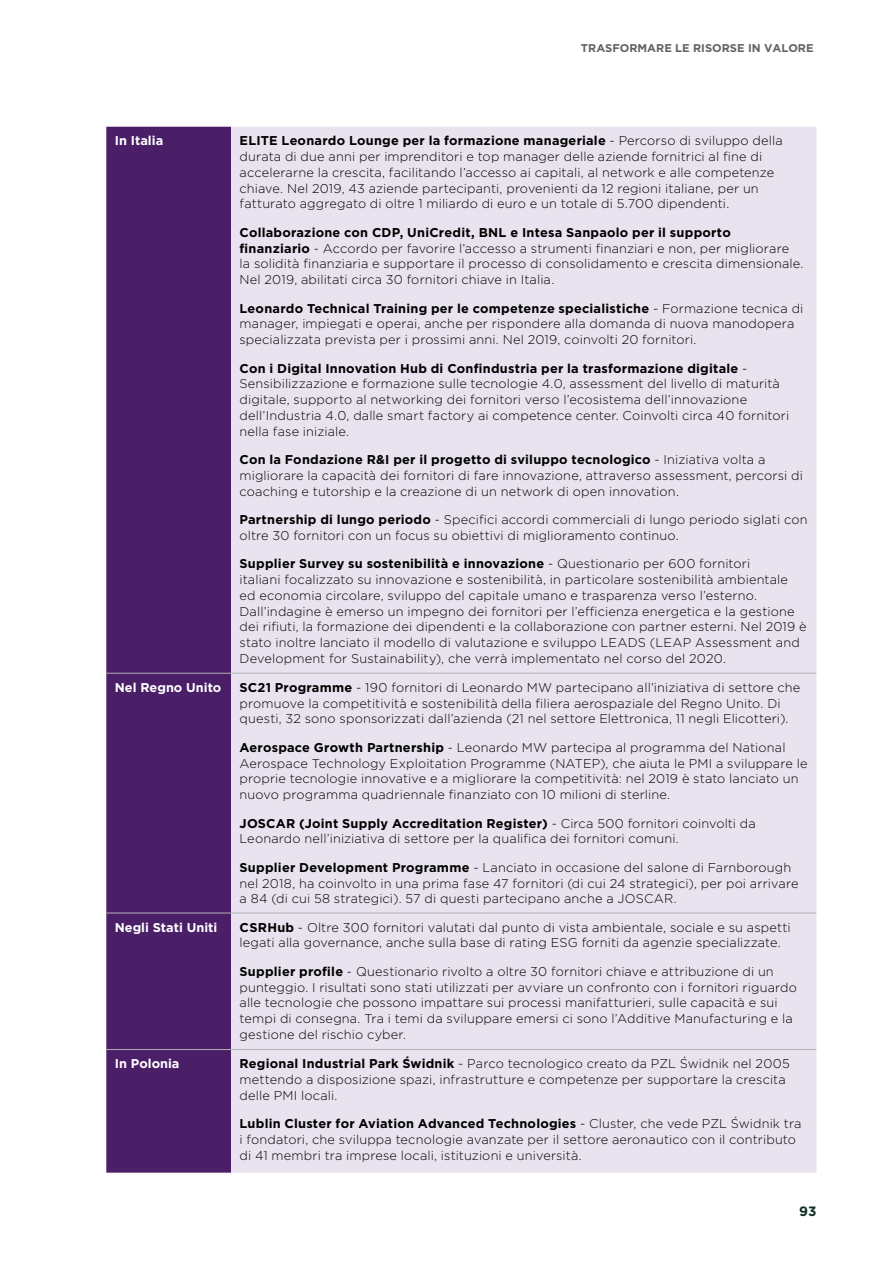
<style>
.page{position:relative;width:893px;height:1263px;background:#fff}
.page>*{position:absolute;margin:0;border:0;box-sizing:border-box;transform-origin:0 0}
.t1{font:700 13.5px "Gotham";color:#112e21}
.t2{font:300 12.75px/15.8px "Gotham";letter-spacing:.01em;color:#000}
.t3{font:700 12.75px "Gotham";color:#fff}
.t4{font:700 11.25px "Gotham";color:#646363}
.s1{font-weight:700}
</style>
<div class="page">
<div style="left:106px;top:127px;width:125px;height:1046px;background:#4b1f68"></div>
<div style="left:231px;top:127px;width:585px;height:1046px;background:#e8e3ef"></div>
<hr style="left:106px;top:673px;width:125px;height:1px;background:#b3b2b2">
<hr style="left:231px;top:673px;width:585px;height:1px;background:#b3b2b2">
<hr style="left:106px;top:913px;width:125px;height:1px;background:#b3b2b2">
<hr style="left:231px;top:913px;width:585px;height:1px;background:#b3b2b2">
<hr style="left:106px;top:1049px;width:125px;height:1px;background:#b3b2b2">
<hr style="left:231px;top:1049px;width:585px;height:1px;background:#b3b2b2">
<p class="t4" style="left:581px;top:40px;width:234px">TRASFORMARE LE RISORSE IN VALORE</p>
<p class="t3" style="left:115px;top:132px;width:50px">In Italia</p>
<p class="t2" style="left:240px;top:133px;width:545px"><span class="s1">ELITE Leonardo Lounge per la formazione manageriale</span> - Percorso di sviluppo della durata di due anni per imprenditori e top manager delle aziende fornitrici al fine di accelerarne la crescita, facilitando l’accesso ai capitali, al network e alle competenze chiave. Nel 2019, 43 aziende partecipanti, provenienti da 12 regioni italiane, per un fatturato aggregato di oltre 1 miliardo di euro e un totale di 5.700 dipendenti.</p>
<p class="t2" style="left:240px;top:224px;width:565px"><span class="s1">Collaborazione con CDP, UniCredit, BNL e Intesa Sanpaolo per il supporto finanziario</span> - Accordo per favorire l’accesso a strumenti finanziari e non, per migliorare<br>la solidità finanziaria e supportare il processo di consolidamento e crescita dimensionale.<br>Nel 2019, abilitati circa 30 fornitori chiave in Italia.</p>
<p class="t2" style="left:240px;top:300px;width:565px"><span class="s1">Leonardo Technical Training per le competenze specialistiche</span> - Formazione tecnica di manager, impiegati e operai, anche per rispondere alla domanda di nuova manodopera specializzata prevista per i prossimi anni. Nel 2019, coinvolti 20 fornitori.</p>
<p class="t2" style="left:240px;top:360px;width:551px"><span class="s1">Con i Digital Innovation Hub di Confindustria per la trasformazione digitale</span> - Sensibilizzazione e formazione sulle tecnologie 4.0, assessment del livello di maturità digitale, supporto al networking dei fornitori verso l’ecosistema dell’innovazione dell’Industria 4.0, dalle smart factory ai competence center. Coinvolti circa 40 fornitori nella fase iniziale.</p>
<p class="t2" style="left:240px;top:451px;width:565px"><span class="s1">Con la Fondazione R&amp;I per il progetto di sviluppo tecnologico</span> - Iniziativa volta a migliorare la capacità dei fornitori di fare innovazione, attraverso assessment, percorsi di coaching e tutorship e la creazione di un network di open innovation.</p>
<p class="t2" style="left:240px;top:511px;width:569px"><span class="s1">Partnership di lungo periodo</span> - Specifici accordi commerciali di lungo periodo siglati con oltre 30 fornitori con un focus su obiettivi di miglioramento continuo.</p>
<p class="t2" style="left:240px;top:556px;width:568px"><span class="s1">Supplier Survey su sostenibilità e innovazione</span> - Questionario per 600 fornitori<br>italiani focalizzato su innovazione e sostenibilità, in particolare sostenibilità ambientale ed economia circolare, sviluppo del capitale umano e trasparenza verso l’esterno.<br>Dall’indagine è emerso un impegno dei fornitori per l’efficienza energetica e la gestione dei rifiuti, la formazione dei dipendenti e la collaborazione con partner esterni. Nel 2019 è stato inoltre lanciato il modello di valutazione e sviluppo LEADS (LEAP Assessment and Development for Sustainability), che verrà implementato nel corso del 2020.</p>
<p class="t3" style="left:115px;top:679px;width:108px">Nel Regno Unito</p>
<p class="t2" style="left:240px;top:679px;width:562px"><span class="s1">SC21 Programme</span> - 190 fornitori di Leonardo MW partecipano all’iniziativa di settore che promuove la competitività e sostenibilità della filiera aerospaziale del Regno Unito. Di questi, 32 sono sponsorizzati dall’azienda (21 nel settore Elettronica, 11 negli Elicotteri).</p>
<p class="t2" style="left:240px;top:739px;width:569px"><span class="s1">Aerospace Growth Partnership</span> - Leonardo MW partecipa al programma del National Aerospace Technology Exploitation Programme (NATEP), che aiuta le PMI a sviluppare le proprie tecnologie innovative e a migliorare la competitività: nel 2019 è stato lanciato un nuovo programma quadriennale finanziato con 10 milioni di sterline.</p>
<p class="t2" style="left:240px;top:815px;width:518px"><span class="s1">JOSCAR (Joint Supply Accreditation Register)</span> - Circa 500 fornitori coinvolti da<br>Leonardo nell’iniziativa di settore per la qualifica dei fornitori comuni.</p>
<p class="t2" style="left:240px;top:859px;width:560px"><span class="s1">Supplier Development Programme</span> - Lanciato in occasione del salone di Farnborough nel 2018, ha coinvolto in una prima fase 47 fornitori (di cui 24 strategici), per poi arrivare a 84 (di cui 58 strategici). 57 di questi partecipano anche a JOSCAR.</p>
<p class="t3" style="left:115px;top:919px;width:104px">Negli Stati Uniti</p>
<p class="t2" style="left:240px;top:919px;width:553px"><span class="s1">CSRHub</span> - Oltre 300 fornitori valutati dal punto di vista ambientale, sociale e su aspetti legati alla governance, anche sulla base di rating ESG forniti da agenzie specializzate.</p>
<p class="t2" style="left:240px;top:963px;width:559px"><span class="s1">Supplier profile</span> - Questionario rivolto a oltre 30 fornitori chiave e attribuzione di un punteggio. I risultati sono stati utilizzati per avviare un confronto con i fornitori riguardo alle tecnologie che possono impattare sui processi manifatturieri, sulle capacità e sui tempi di consegna. Tra i temi da sviluppare emersi ci sono l’Additive Manufacturing e la gestione del rischio cyber.</p>
<p class="t3" style="left:115px;top:1055px;width:66px">In Polonia</p>
<p class="t2" style="left:240px;top:1055px;width:552px"><span class="s1">Regional Industrial Park Świdnik</span> - Parco tecnologico creato da PZL Świdnik nel 2005 mettendo a disposizione spazi, infrastrutture e competenze per supportare la crescita delle PMI locali.</p>
<p class="t2" style="left:240px;top:1115px;width:563px"><span class="s1">Lublin Cluster for Aviation Advanced Technologies</span> - Cluster, che vede PZL Świdnik tra i fondatori, che sviluppa tecnologie avanzate per il settore aeronautico con il contributo di 41 membri tra imprese locali, istituzioni e università.</p>
<p class="t1" style="left:799px;top:1202px;width:19px">93</p>
</div>
